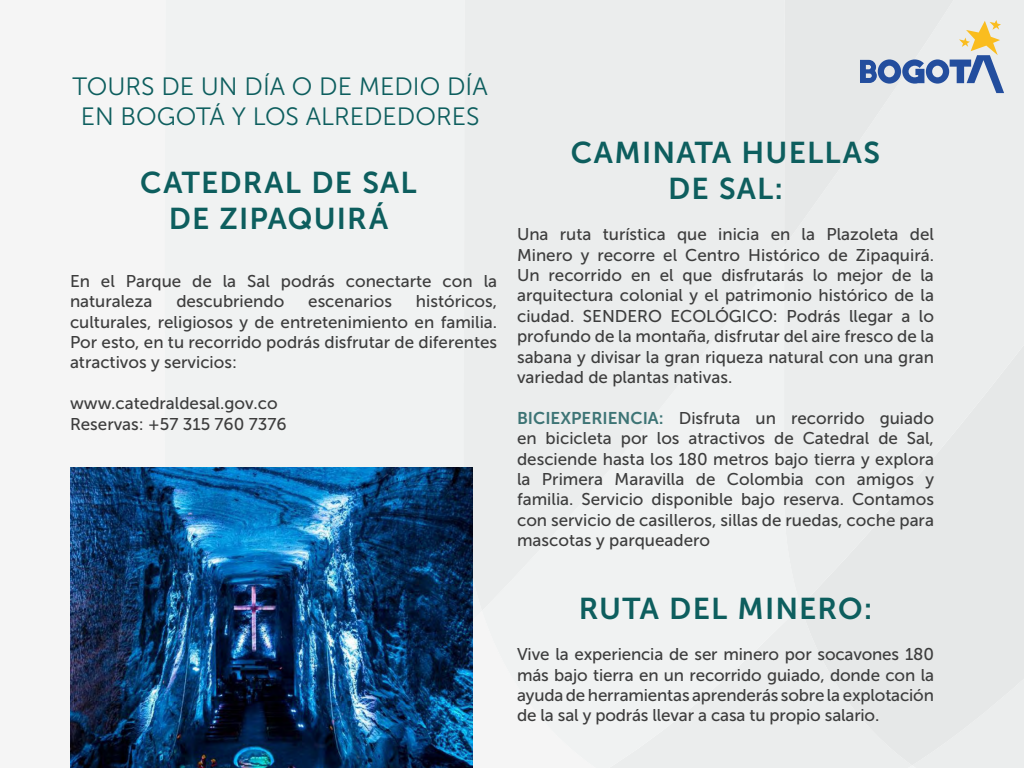
<style>
.page{position:relative;width:1024px;height:768px;background:#fff}
.page>*{position:absolute;margin:0;border:0;box-sizing:border-box;transform-origin:0 0}
.t1{font:30px/36px "Museo Sans 700";letter-spacing:.04em;color:#0d5e5e;text-align:center}
.t2{font:25px/30px "Museo Sans 300";color:#0d5e5e;text-align:center}
.t3{font:17px/20.4px "Museo Sans 500";color:#3d3d3d;text-align:justify}
.s1{font-family:"Museo Sans 700";color:#3d7475}
</style>
<div class="page">
<div style="left:165px;top:0;width:316px;height:768px;background:#f0f2f2"></div>
<div style="left:482px;top:606px;width:319px;height:162px;background:#f0f2f2"></div>
<div style="left:464px;top:0;width:321px;height:611px;background:#ebeded"></div>
<svg style="left:899px;top:765px;width:125px;height:3px"></svg>
<div style="left:801px;top:606px;width:223px;height:159px;background:#e6e8e8"></div>
<div style="left:784px;top:0;width:240px;height:606px;background:#ebeded"></div>
<div style="left:784px;top:0;width:173px;height:246px;background:#ebeded"></div>
<svg style="left:860px;top:20px;width:144px;height:73px;background:#c0c8d1"></svg>
<img style="left:70px;top:467px;width:402px;height:301px">
<h2 class="t2" style="left:72px;top:71px;width:417px">TOURS DE UN DÍA O DE MEDIO DÍA<br>EN BOGOTÁ Y LOS ALREDEDORES</h2>
<h1 class="t1" style="left:140px;top:165px;width:278px">CATEDRAL DE SAL<br>DE ZIPAQUIRÁ</h1>
<p class="t3" style="left:70px;top:271px;width:429px">En el Parque de la Sal podrás conectarte con la naturaleza</p>
<p class="t3" style="left:70px;top:291px;width:429px;text-indent:346px">históricos, culturales, religiosos y de entretenimiento en familia.<br>Por esto, en tu recorrido podrás disfrutar de diferentes atractivos y servicios:</p>
<p class="t3" style="left:70px;top:393px;width:218px">www.catedraldesal.gov.co<br>Reservas: +57 315 760 7376</p>
<p class="t3" style="left:176px;top:291px;width:110px">descubriendo</p>
<p class="t3" style="left:308px;top:291px;width:85px">escenarios</p>
<h1 class="t1" style="left:571px;top:135px;width:311px">CAMINATA HUELLAS<br>DE SAL:</h1>
<p class="t3" style="left:517px;top:224px;width:418px">Una ruta turística que inicia en la Plazoleta del Minero y recorre el Centro Histórico de Zipaquirá.<br>Un recorrido en el que disfrutarás lo mejor de la arquitectura colonial y el patrimonio histórico de la ciudad. SENDERO ECOLÓGICO: Podrás llegar a lo profundo de la montaña, disfrutar del aire fresco de la sabana y divisar la gran riqueza natural con una gran variedad de plantas nativas.</p>
<p class="t3" style="left:517px;top:408px;width:418px"><span class="s1">BICIEXPERIENCIA:</span> Disfruta un recorrido guiado en bicicleta por los atractivos de Catedral de Sal, desciende hasta los 180 metros bajo tierra y explora la Primera Maravilla de Colombia con amigos y familia. Servicio disponible bajo reserva. Contamos con servicio de casilleros, sillas de ruedas, coche para mascotas y parqueadero</p>
<h1 class="t1" style="left:579px;top:591px;width:295px">RUTA DEL MINERO:</h1>
<p class="t3" style="left:517px;top:644px;width:418px">Vive la experiencia de ser minero por socavones 180 más bajo tierra en un recorrido guiado, donde con la ayuda de herramientas aprenderás sobre la explotación de la sal y podrás llevar a casa tu propio salario.</p>
</div>
